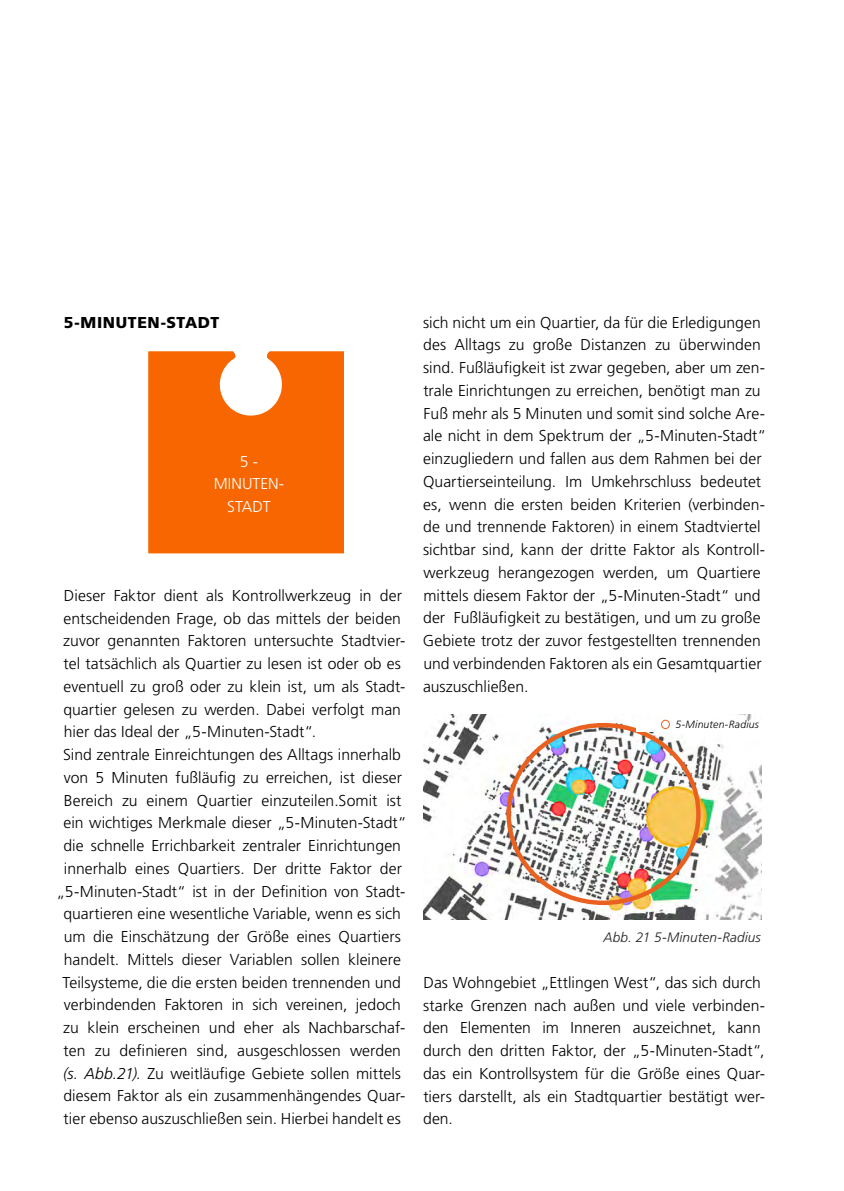
<style>
.page{position:relative;width:844px;height:1191px;background:#fff}
.page>*{position:absolute;margin:0;border:0;box-sizing:border-box;transform-origin:0 0}
.t1{font:300 15.75px/22.8px "Frutiger LT Std";letter-spacing:.005em;color:#000}
.t2{font:900 15.75px "Frutiger LT Std";letter-spacing:.04em;color:#000}
.t3{font:300 15.75px/22.8px "Frutiger LT Std";color:#fff;text-align:center}
.t4{font:italic 300 13.65px "Frutiger LT Std";letter-spacing:.005em;color:#231f20}
.t5{font:italic 300 10.5px "Frutiger LT Std";letter-spacing:.015em;color:#000}
.s1{font-style:italic}
</style>
<div class="page">
<svg style="left:148px;top:351px;width:195px;height:203px;background:#f77316"></svg>
<img style="left:423px;top:715px;width:338px;height:204px">
<div style="left:506px;top:723px;width:194px;height:182px;border:4px solid #e9601f;border-radius:50%"></div>
<div style="left:636px;top:720px;width:122px;height:11px;background:#fff"></div>
<div style="left:660px;top:719px;width:9px;height:10px;border:1px solid #e9601f;border-radius:50%"></div>
<p class="t2" style="left:64px;top:313px;width:157px">5-MINUTEN-STADT</p>
<p class="t3" style="left:214px;top:450px;width:72px">5 -<br>MINUTEN-<br>STADT</p>
<p class="t1" style="left:64px;top:584px;width:339px">Dieser Faktor dient als Kontrollwerkzeug in der</p>
<p class="t1" style="left:63px;top:607px;width:339px">entscheidenden Frage, ob das mittels der beiden</p>
<p class="t1" style="left:63px;top:630px;width:343px">zuvor genannten Faktoren untersuchte Stadtvier-</p>
<p class="t1" style="left:64px;top:652px;width:339px">tel tatsächlich als Quartier zu lesen ist oder ob es</p>
<p class="t1" style="left:63px;top:675px;width:343px">eventuell zu groß oder zu klein ist, um als Stadt-</p>
<p class="t1" style="left:63px;top:698px;width:339px">quartier gelesen zu werden. Dabei verfolgt man</p>
<p class="t1" style="left:64px;top:721px;width:253px">hier das Ideal der „5-Minuten-Stadt“.</p>
<p class="t1" style="left:63px;top:743px;width:339px">Sind zentrale Einreichtungen des Alltags innerhalb</p>
<p class="t1" style="left:64px;top:766px;width:339px">von 5 Minuten fußläufig zu erreichen, ist dieser</p>
<p class="t1" style="left:64px;top:789px;width:339px">Bereich zu einem Quartier einzuteilen.Somit ist</p>
<p class="t1" style="left:63px;top:811px;width:344px">ein wichtiges Merkmale dieser „5-Minuten-Stadt“</p>
<p class="t1" style="left:63px;top:834px;width:339px">die schnelle Errichbarkeit zentraler Einrichtungen</p>
<p class="t1" style="left:64px;top:857px;width:339px">innerhalb eines Quartiers. Der dritte Faktor der</p>
<p class="t1" style="left:56px;top:880px;width:350px">„5-Minuten-Stadt“ ist in der Definition von Stadt-</p>
<p class="t1" style="left:63px;top:902px;width:339px">quartieren eine wesentliche Variable, wenn es sich</p>
<p class="t1" style="left:64px;top:925px;width:339px">um die Einschätzung der Größe eines Quartiers</p>
<p class="t1" style="left:64px;top:948px;width:338px">handelt. Mittels dieser Variablen sollen kleinere</p>
<p class="t1" style="left:62px;top:971px;width:340px">Teilsysteme, die die ersten beiden trennenden und</p>
<p class="t1" style="left:64px;top:993px;width:338px">verbindenden Faktoren in sich vereinen, jedoch</p>
<p class="t1" style="left:63px;top:1016px;width:343px">zu klein erscheinen und eher als Nachbarschaf-</p>
<p class="t1" style="left:64px;top:1039px;width:339px">ten zu definieren sind, ausgeschlossen werden</p>
<p class="t1" style="left:63px;top:1062px;width:339px"><span class="s1">(s. Abb.21).</span> Zu weitläufige Gebiete sollen mittels</p>
<p class="t1" style="left:63px;top:1084px;width:343px">diesem Faktor als ein zusammenhängendes Quar-</p>
<p class="t1" style="left:64px;top:1107px;width:339px">tier ebenso auszuschließen sein. Hierbei handelt es</p>
<p class="t1" style="left:423px;top:311px;width:345px">sich nicht um ein Quartier, da für die Erledigungen des Alltags zu große Distanzen zu überwinden sind. Fußläufigkeit ist zwar gegeben, aber um zen&shy;trale Einrichtungen zu erreichen, benötigt man zu Fuß mehr als 5 Minuten und somit sind solche Are&shy;ale nicht in dem Spektrum der „5-Minuten-Stadt“ einzugliedern und fallen aus dem Rahmen bei der Quartierseinteilung. Im Umkehrschluss bedeutet es, wenn die ersten beiden Kriterien (verbinden&shy;de und trennende Faktoren) in einem Stadtviertel sichtbar sind, kann der dritte Faktor als Kontroll&shy;werkzeug herangezogen werden, um Quartiere mittels diesem Faktor der „5-Minuten-Stadt“ und der Fußläufigkeit zu bestätigen, und um zu große Gebiete trotz der zuvor festgestellten trennenden und verbindenden Faktoren als ein Gesamtquartier auszuschließen.</p>
<p class="t5" style="left:675px;top:718px;width:85px">5-Minuten-Radius</p>
<p class="t4" style="left:603px;top:929px;width:159px">Abb. 21 5-Minuten-Radius</p>
<p class="t1" style="left:423px;top:971px;width:343px">Das Wohngebiet „Ettlingen West“, das sich durch starke Grenzen nach außen und viele verbinden&shy;den Elementen im Inneren auszeichnet, kann durch den dritten Faktor, der „5-Minuten-Stadt“, das ein Kontrollsystem für die Größe eines Quar&shy;tiers darstellt, als ein Stadtquartier bestätigt wer&shy;den.</p>
</div>
